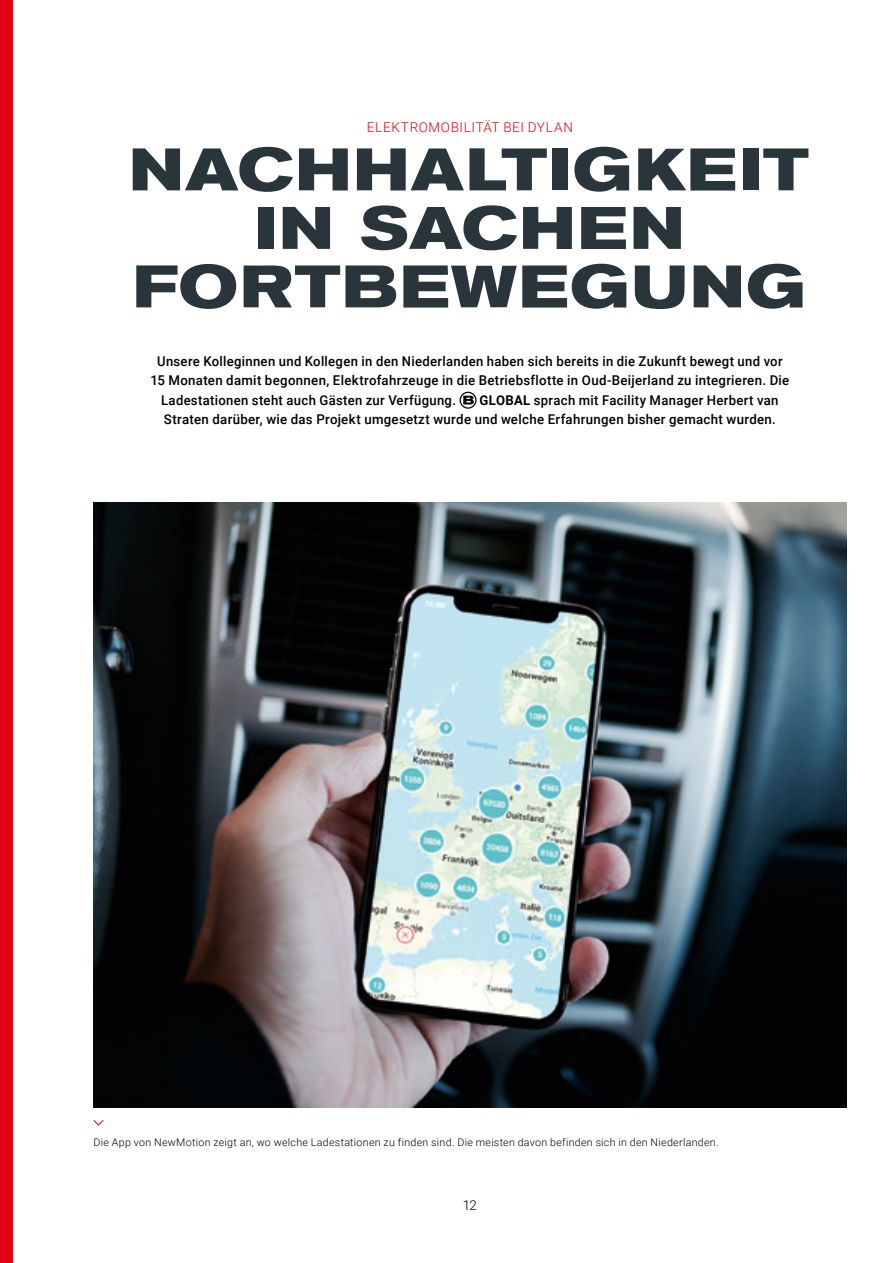
<style>
.page{position:relative;width:893px;height:1263px;background:#fff}
.page>*{position:absolute;margin:0;border:0;box-sizing:border-box;transform-origin:0 0}
.t1{font:60px/58.5px "Akz Ext Bol";letter-spacing:.05em;color:#29353a;text-align:center}
.t2{font:500 13.5px/19.5px "Roboto";letter-spacing:.025em;color:#000;text-align:right}
.t3{font:300 13.5px "Roboto";letter-spacing:.05em;color:#e3000f}
.t4{font:300 13.5px "Roboto";color:#000}
.t5{font:300 10.5px "Roboto";letter-spacing:.025em;color:#000}
.s1{font-weight:700}
</style>
<div class="page">
<svg style="left:93px;top:1120px;width:11px;height:6px"></svg>
<img style="left:94px;top:502px;width:752px;height:605px">
<div style="left:0;top:0;width:13px;height:1263px;background:#e3000f"></div>
<p class="t3" style="left:367px;top:118px;width:208px">ELEKTROMOBILITÄT BEI DYLAN</p>
<h1 class="t1" style="left:130px;top:141px;width:680px">NACHHALTIGKEIT<br>IN SACHEN<br>FORTBEWEGUNG</h1>
<p class="t2" style="left:157px;top:351px;width:627px">Unsere Kolleginnen und Kollegen in den Niederlanden haben sich bereits in die Zukunft bewegt und vor</p>
<p class="t2" style="left:150px;top:370px;width:640px">15 Monaten damit begonnen, Elektrofahrzeuge in die Betriebsflotte in Oud-Beijerland zu integrieren. Die</p>
<p class="t2" style="left:161px;top:390px;width:296px">Ladestationen steht auch Gästen zur Verfügung.</p>
<p class="t2" style="left:164px;top:390px;width:616px"><span class="s1">GLOBAL</span> sprach mit Facility Manager Herbert van<br>Straten darüber, wie das Projekt umgesetzt wurde und welche Erfahrungen bisher gemacht wurden.</p>
<p class="t5" style="left:94px;top:1135px;width:627px">Die App von NewMotion zeigt an, wo welche Ladestationen zu finden sind. Die meisten davon befinden sich in den Niederlanden.</p>
<p class="t4" style="left:463px;top:1195px;width:16px">12</p>
</div>
